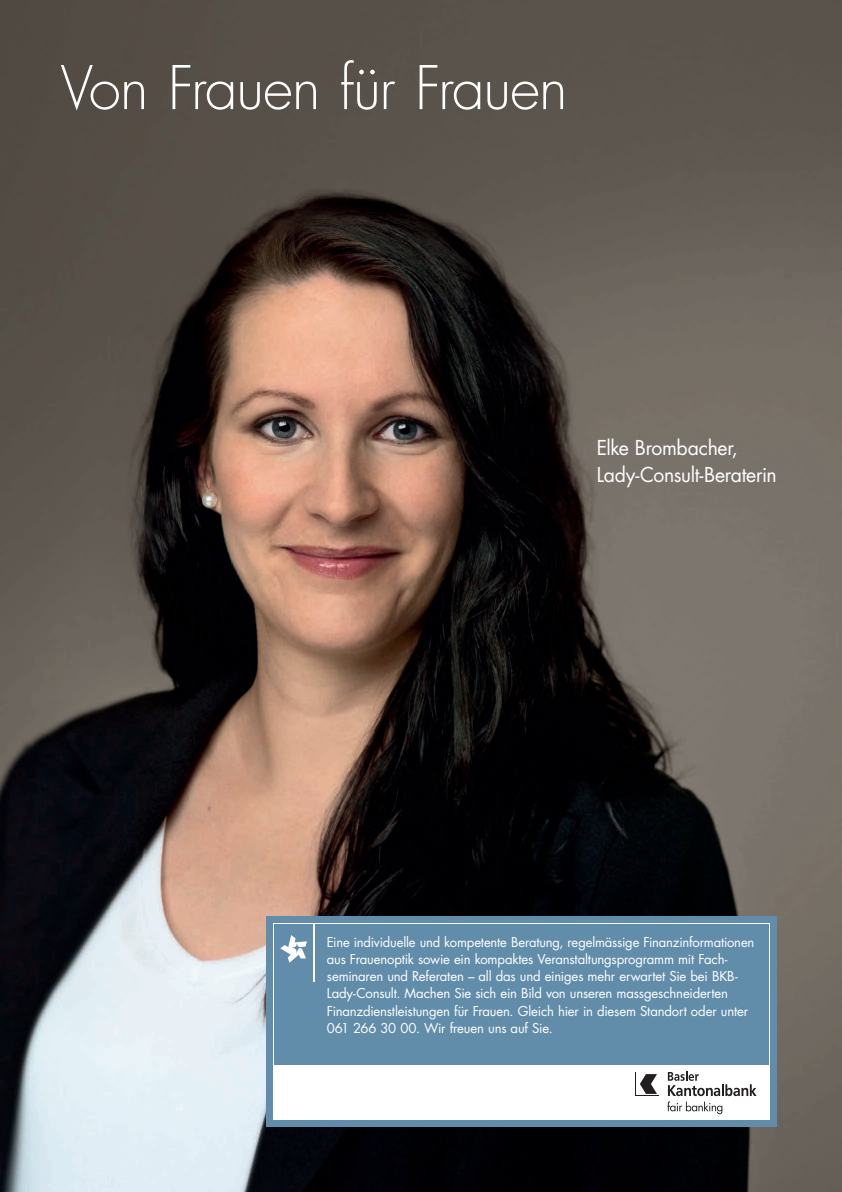
<style>
.page{position:relative;width:842px;height:1192px;background:#fff}
.page>*{position:absolute;margin:0;border:0;box-sizing:border-box;transform-origin:0 0}
.t1{font:300 58.5px "Futura";letter-spacing:-.025em;color:#fff}
.t2{font:20px/27.5px "Futura";letter-spacing:-.015em;color:#fff}
.t3{font:13.25px/17.1px "Futura";letter-spacing:-.015em;color:#fff}
</style>
<div class="page">
<img style="left:0;top:0;width:842px;height:1192px">
<div style="left:266px;top:916px;width:511px;height:211px;background:#628daa"></div>
<div style="left:273px;top:923px;width:497px;height:197px;background:#fff"></div>
<div style="left:274px;top:924px;width:495px;height:141px;background:#628daa"></div>
<svg style="left:280px;top:935px;width:27px;height:28px"></svg>
<hr style="left:314px;top:923px;width:1px;height:58px;background:#fff">
<svg style="left:635px;top:1072px;width:24px;height:24px"></svg>
<div style="left:636px;top:1073px;width:22px;height:22px;background:#fff"></div>
<svg style="left:640px;top:1074px;width:17px;height:20px"></svg>
<svg style="left:667px;top:1071px;width:89px;height:43px"></svg>
<h1 class="t1" style="left:61px;top:52px;width:508px">Von Frauen für Frauen</h1>
<h2 class="t2" style="left:597px;top:434px;width:182px">Elke Brombacher,<br>Lady-Consult-Beraterin</h2>
<p class="t3" style="left:327px;top:934px;width:429px">Eine individuelle und kompetente Beratung, regelmässige Finanzinformationen aus Frauenoptik sowie ein kompaktes Veranstaltungsprogramm mit Fach&shy;seminaren und Referaten – all das und einiges mehr erwartet Sie bei BKB-Lady-Consult. Machen Sie sich ein Bild von unseren massgeschneiderten Finanzdienstleistungen für Frauen. Gleich hier in diesem Standort oder unter 061 266 30 00. Wir freuen uns auf Sie.</p>
</div>
